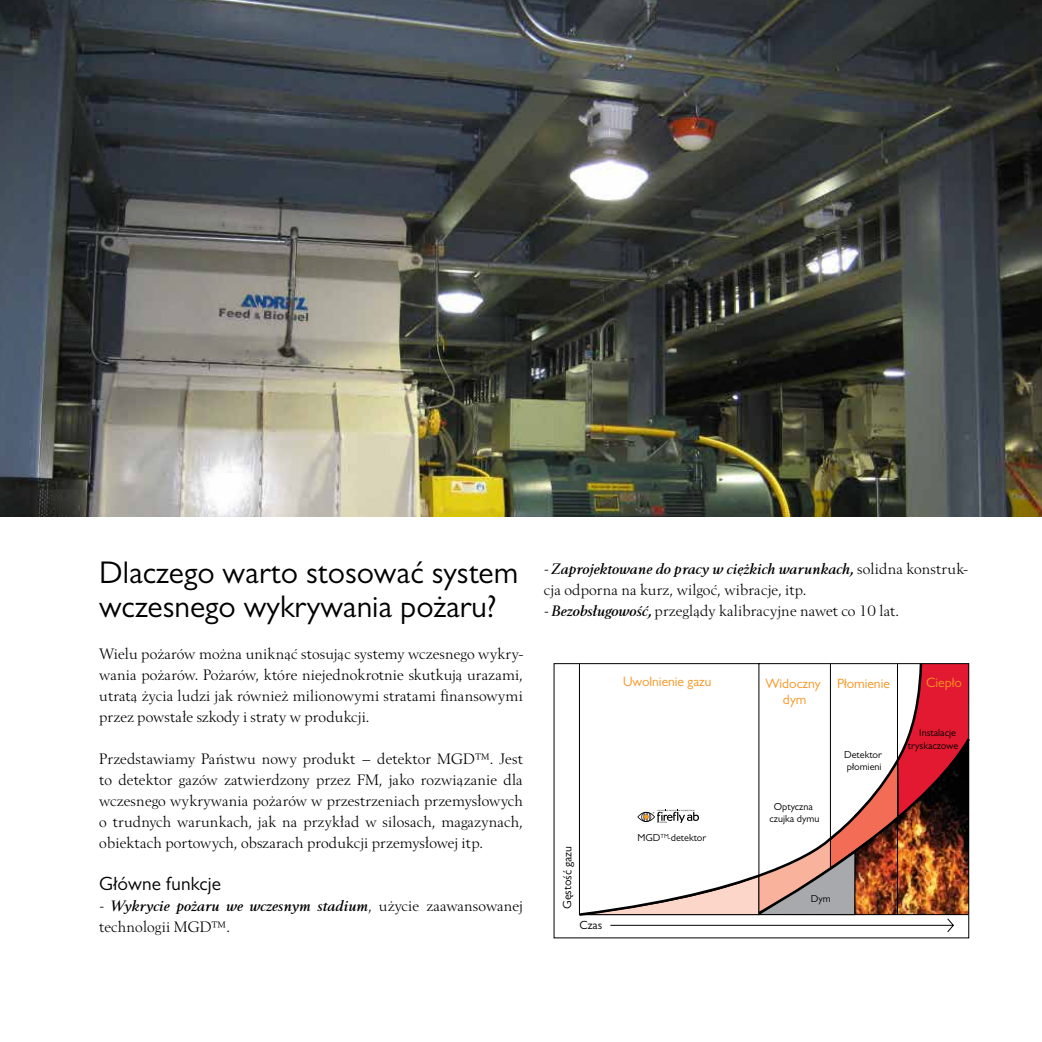
<style>
.page{position:relative;width:1042px;height:1042px;background:#fff}
.page>*{position:absolute;margin:0;border:0;box-sizing:border-box;transform-origin:0 0}
.t1{font:31.5px/33.2px "Gill Sans MT Pro";color:#000}
.t2{font:19.25px "Gill Sans MT Pro";letter-spacing:.01em;color:#000}
.t3{font:15.75px/21px "Berling";letter-spacing:.01em;color:#000;text-align:justify}
.t4{font:13.65px/16.3px "Gill Sans MT Pro";color:#f7941e;text-align:center}
.t5{font:11.9px "Gill Sans MT Pro";letter-spacing:-.01em;color:#000}
.t6{font:10.15px/12.2px "Gill Sans MT Pro";color:#000;text-align:center}
.t7{font:5.95px "Gill Sans MT Pro";color:#000}
.s1{font-weight:700;font-style:italic}
</style>
<div class="page">
<img style="left:0;top:0;width:1042px;height:516px">
<svg style="left:553px;top:663px;width:416px;height:275px"></svg>
<svg style="left:578px;top:663px;width:392px;height:252px"></svg>
<h1 class="t1" style="left:99px;top:556px;width:420px">Dlaczego warto stosować system wczesnego wykrywania pożaru?</h1>
<p class="t3" style="left:99px;top:643px;width:425px">Wielu pożarów można uniknąć stosując systemy wczesnego wykry&shy;wania pożarów. Pożarów, które niejednokrotnie skutkują urazami, utratą życia ludzi jak również milionowymi stratami finansowymi przez powstałe szkody i straty w produkcji.</p>
<p class="t3" style="left:99px;top:748px;width:425px">Przedstawiamy Państwu nowy produkt – detektor MGD™. Jest to detektor gazów zatwierdzony przez FM, jako rozwiązanie dla wczesnego wykrywania pożarów w przestrzeniach przemysłowych o trudnych warunkach, jak na przykład w silosach, magazynach, obiektach portowych, obszarach produkcji przemysłowej itp.</p>
<p class="t2" style="left:99px;top:872px;width:123px">Główne funkcje</p>
<p class="t3" style="left:99px;top:895px;width:425px"><span class="s1">- Wykrycie pożaru we wczesnym stadium</span>, użycie zaawansowanej technologii MGD™.</p>
<p class="t3" style="left:544px;top:558px;width:425px"><span class="s1">- Zaprojektowane do pracy w ciężkich warunkach,</span> solidna konstruk&shy;cja odporna na kurz, wilgoć, wibracje, itp.</p>
<p class="t3" style="left:544px;top:600px;width:357px"><span class="s1">- Bezobsługowość,</span> przeglądy kalibracyjne nawet co 10 lat.</p>
<p class="t4" style="left:623px;top:673px;width:90px">Uwolnienie gazu</p>
<p class="t5" style="left:560px;top:909px;width:64px;rotate:-90deg">Gęstość gazu</p>
<p class="t5" style="left:579px;top:918px;width:24px">Czas</p>
<p class="t6" style="left:637px;top:831px;width:70px">MGD -detektor</p>
<p class="t7" style="left:660px;top:832px;width:10px">TM</p>
<p class="t4" style="left:765px;top:675px;width:57px">Widoczny dym</p>
<p class="t4" style="left:837px;top:675px;width:54px">Płomienie</p>
<p class="t6" style="left:769px;top:800px;width:51px">Optyczna czujka dymu</p>
<p class="t6" style="left:844px;top:748px;width:40px;text-align:left">Detektor płomieni</p>
<p class="t4" style="left:926px;top:674px;width:37px">Ciepło</p>
<p class="t6" style="left:908px;top:727px;width:52px;text-align:right">Instalacje tryskaczowe</p>
<p class="t6" style="left:811px;top:892px;width:21px">Dym</p>
</div>
